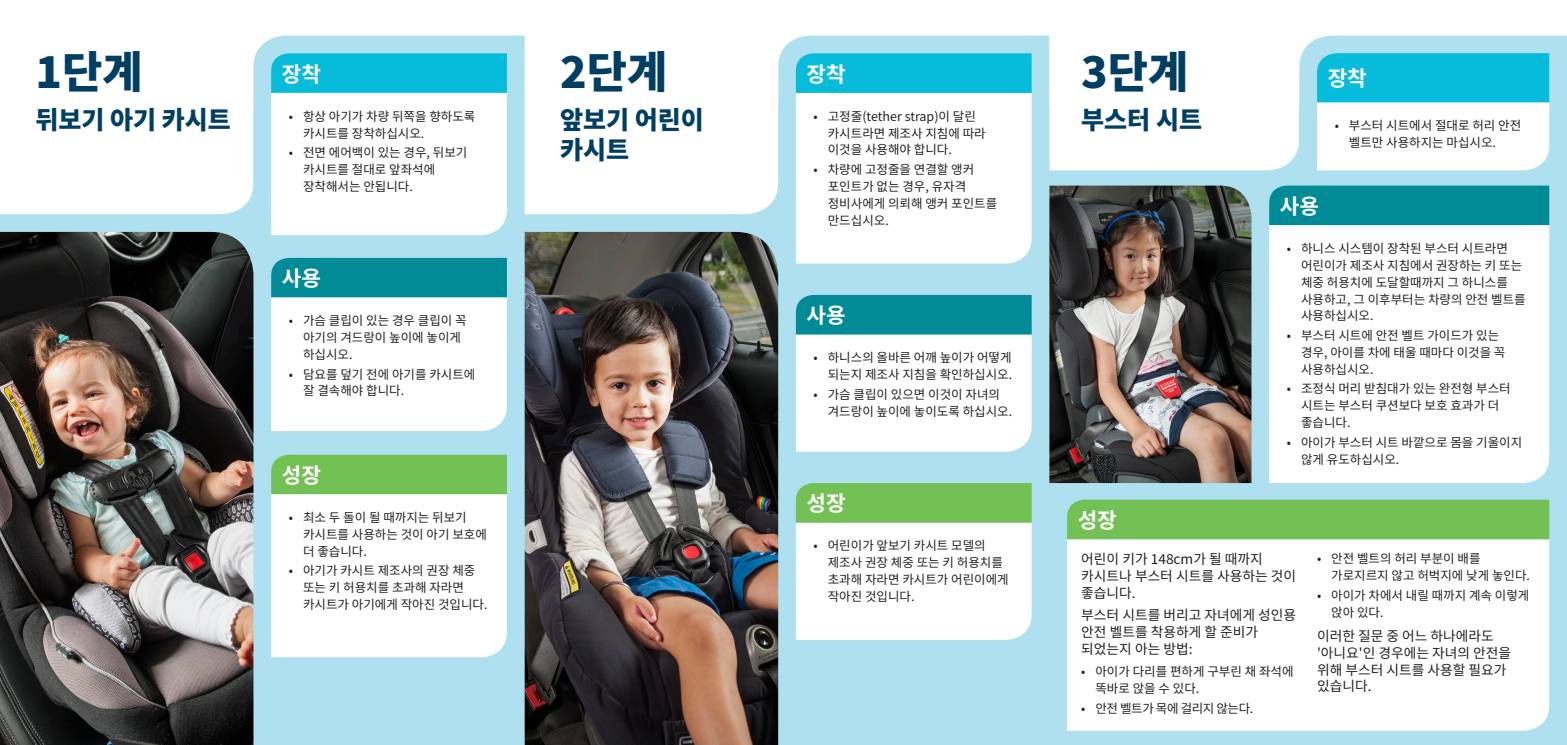
<style>
.page{position:relative;width:1567px;height:745px;background:#fff}
.page>*{position:absolute;margin:0;border:0;box-sizing:border-box;transform-origin:0 0}
.H1_blue{font:900 43.75px "Noto Sans CJ Kkr";color:#003e64}
.t1{font:900 25px/30px "Noto Sans CJ Kkr";color:#003e64}
.Tab_headings{font:700 21.25px "Noto Sans CJ Kkr";color:#fff}
.body{font:13.75px/16.9px "Noto Sans CJ Kkr";color:#231f20}
.body_bullet{font:12.5px/16.9px "Noto Sans CJ Kkr";color:#231f20}
.body_bullet-2{font:12.5px "Noto Sans CJ Kkr";letter-spacing:-.03em;color:#231f20}
</style>
<div class="page">
<div style="left:253px;top:36px;width:282px;height:708px;background:#aee0ef"></div>
<svg style="left:271px;top:454px;width:236px;height:203px"></svg>
<svg style="left:271px;top:258px;width:236px;height:173px"></svg>
<svg style="left:271px;top:53px;width:236px;height:182px"></svg>
<img style="left:0;top:232px;width:253px;height:512px">
<div style="left:778px;top:36px;width:271px;height:708px;background:#aee0ef"></div>
<img style="left:524px;top:232px;width:254px;height:512px">
<svg style="left:795px;top:482px;width:236px;height:157px"></svg>
<svg style="left:795px;top:295px;width:236px;height:156px"></svg>
<svg style="left:795px;top:53px;width:236px;height:210px"></svg>
<svg style="left:524px;top:35px;width:254px;height:179px"></svg>
<div style="left:1045px;top:106px;width:521px;height:638px;background:#aee0ef"></div>
<svg style="left:1049px;top:36px;width:250px;height:134px"></svg>
<svg style="left:1299px;top:36px;width:267px;height:695px"></svg>
<div style="left:1067px;top:539px;width:481px;height:191px;background:#fff"></div>
<div style="left:1067px;top:499px;width:481px;height:40px;background:#73c054"></div>
<svg style="left:1316px;top:53px;width:232px;height:117px;background:#96e2ef"></svg>
<img style="left:1049px;top:185px;width:202px;height:297px">
<div style="left:1269px;top:185px;width:279px;height:40px;background:#008b97"></div>
<div style="left:1269px;top:225px;width:279px;height:257px;background:#fff"></div>
<p class="H1_blue" style="left:35px;top:48px;width:109px">1단계</p>
<h1 class="t1" style="left:35px;top:105px;width:197px">뒤보기 아기 카시트</h1>
<p class="Tab_headings" style="left:282px;top:62px;width:41px">장착</p>
<p class="body_bullet" style="left:303px;top:108px;width:174px;text-indent:-14px">• 항상 아기가 차량 뒤쪽을 향하도록 카시트를 장착하십시오.</p>
<p class="body_bullet" style="left:303px;top:144px;width:166px;text-indent:-14px">• 전면 에어백이 있는 경우, 뒤보기 카시트를 절대로 앞좌석에 장착해서는 안됩니다.</p>
<p class="Tab_headings" style="left:282px;top:266px;width:41px">사용</p>
<p class="body_bullet" style="left:303px;top:312px;width:165px;text-indent:-14px">• 가슴 클립이 있는 경우 클립이 꼭 아기의 겨드랑이 높이에 놓이게 하십시오.</p>
<p class="body_bullet" style="left:303px;top:365px;width:174px;text-indent:-14px">• 담요를 덮기 전에 아기를 카시트에 잘 결속해야 합니다.</p>
<p class="Tab_headings" style="left:282px;top:463px;width:41px">성장</p>
<p class="body_bullet" style="left:303px;top:509px;width:185px;text-indent:-14px">• 최소 두 돌이 될 때까지는 뒤보기 카시트를 사용하는 것이 아기 보호에 더 좋습니다.</p>
<p class="body_bullet" style="left:303px;top:562px;width:186px;text-indent:-14px">• 아기가 카시트 제조사의 권장 체중 또는 키 허용치를 초과해 자라면 카시트가 아기에게 작아진 것입니다.</p>
<p class="H1_blue" style="left:560px;top:47px;width:109px">2단계</p>
<p class="t1" style="left:560px;top:105px;width:145px">앞보기 어린이 카시트</p>
<p class="Tab_headings" style="left:806px;top:62px;width:41px">장착</p>
<p class="body_bullet" style="left:827px;top:108px;width:159px;text-indent:-14px">• 고정줄(tether strap)이 달린 카시트라면 제조사 지침에 따라 이것을 사용해야 합니다.</p>
<p class="body_bullet" style="left:827px;top:161px;width:171px;text-indent:-14px">• 차량에 고정줄을 연결할 앵커 포인트가 없는 경우, 유자격 정비사에게 의뢰해 앵커 포인트를 만드십시오.</p>
<p class="Tab_headings" style="left:806px;top:303px;width:41px">사용</p>
<p class="body_bullet" style="left:813px;top:349px;width:200px;text-align:right">• 하니스의 올바른 어깨 높이가 어떻게 되는지 제조사 지침을 확인하십시오.</p>
<p class="body_bullet" style="left:827px;top:385px;width:186px;text-indent:-14px">• 가슴 클립이 있으면 이것이 자녀의 겨드랑이 높이에 놓이도록 하십시오.</p>
<p class="Tab_headings" style="left:806px;top:491px;width:41px">성장</p>
<p class="body_bullet" style="left:827px;top:537px;width:182px;text-indent:-14px">• 어린이가 앞보기 카시트 모델의 제조사 권장 체중 또는 키 허용치를 초과해 자라면 카시트가 어린이에게 작아진 것입니다.</p>
<p class="H1_blue" style="left:1081px;top:47px;width:109px">3단계</p>
<h1 class="t1" style="left:1081px;top:105px;width:122px">부스터 시트</h1>
<p class="Tab_headings" style="left:1077px;top:508px;width:41px">성장</p>
<p class="Tab_headings" style="left:1327px;top:66px;width:41px">장착</p>
<p class="body_bullet" style="left:1348px;top:117px;width:174px;text-indent:-14px">• 부스터 시트에서 절대로 허리 안전 벨트만 사용하지는 마십시오.</p>
<p class="Tab_headings" style="left:1279px;top:194px;width:41px">사용</p>
<p class="body_bullet" style="left:1300px;top:240px;width:226px;text-indent:-14px">• 하니스 시스템이 장착된 부스터 시트라면 어린이가 제조사 지침에서 권장하는 키 또는 체중 허용치에 도달할때까지 그 하니스를 사용하고, 그 이후부터는 차량의 안전 벨트를 사용하십시오.</p>
<p class="body_bullet" style="left:1300px;top:327px;width:206px;text-indent:-14px">• 부스터 시트에 안전 벨트 가이드가 있는 경우, 아이를 차에 태울 때마다 이것을 꼭 사용하십시오.</p>
<p class="body_bullet" style="left:1300px;top:380px;width:211px;text-indent:-14px">• 조정식 머리 받침대가 있는 완전형 부스터 시트는 부스터 쿠션보다 보호 효과가 더 좋습니다.</p>
<p class="body_bullet" style="left:1300px;top:433px;width:223px;text-indent:-14px">• 아이가 부스터 시트 바깥으로 몸을 기울이지 않게 유도하십시오.</p>
<p class="body" style="left:1081px;top:551px;width:216px">어린이 키가 148cm가 될 때까지 카시트나 부스터 시트를 사용하는 것이 좋습니다.</p>
<p class="body" style="left:1081px;top:606px;width:216px">부스터 시트를 버리고 자녀에게 성인용 안전 벨트를 착용하게 할 준비가 되었는지 아는 방법:</p>
<p class="body_bullet" style="left:1095px;top:663px;width:200px;text-indent:-14px">• 아이가 다리를 편하게 구부린 채 좌석에 똑바로 앉을 수 있다.</p>
<p class="body_bullet-2" style="left:1081px;top:700px;width:173px">• 안전 벨트가 목에 걸리지 않는다.</p>
<p class="body_bullet" style="left:1331px;top:550px;width:200px;text-indent:-14px">• 안전 벨트의 허리 부분이 배를 가로지르지 않고 허벅지에 낮게 놓인다.</p>
<p class="body_bullet" style="left:1331px;top:586px;width:200px;text-indent:-14px">• 아이가 차에서 내릴 때까지 계속 이렇게 앉아 있다.</p>
<p class="body" style="left:1316px;top:627px;width:195px">이러한 질문 중 어느 하나에라도 '아니요'인 경우에는 자녀의 안전을 위해 부스터 시트를 사용할 필요가 있습니다.</p>
</div>
